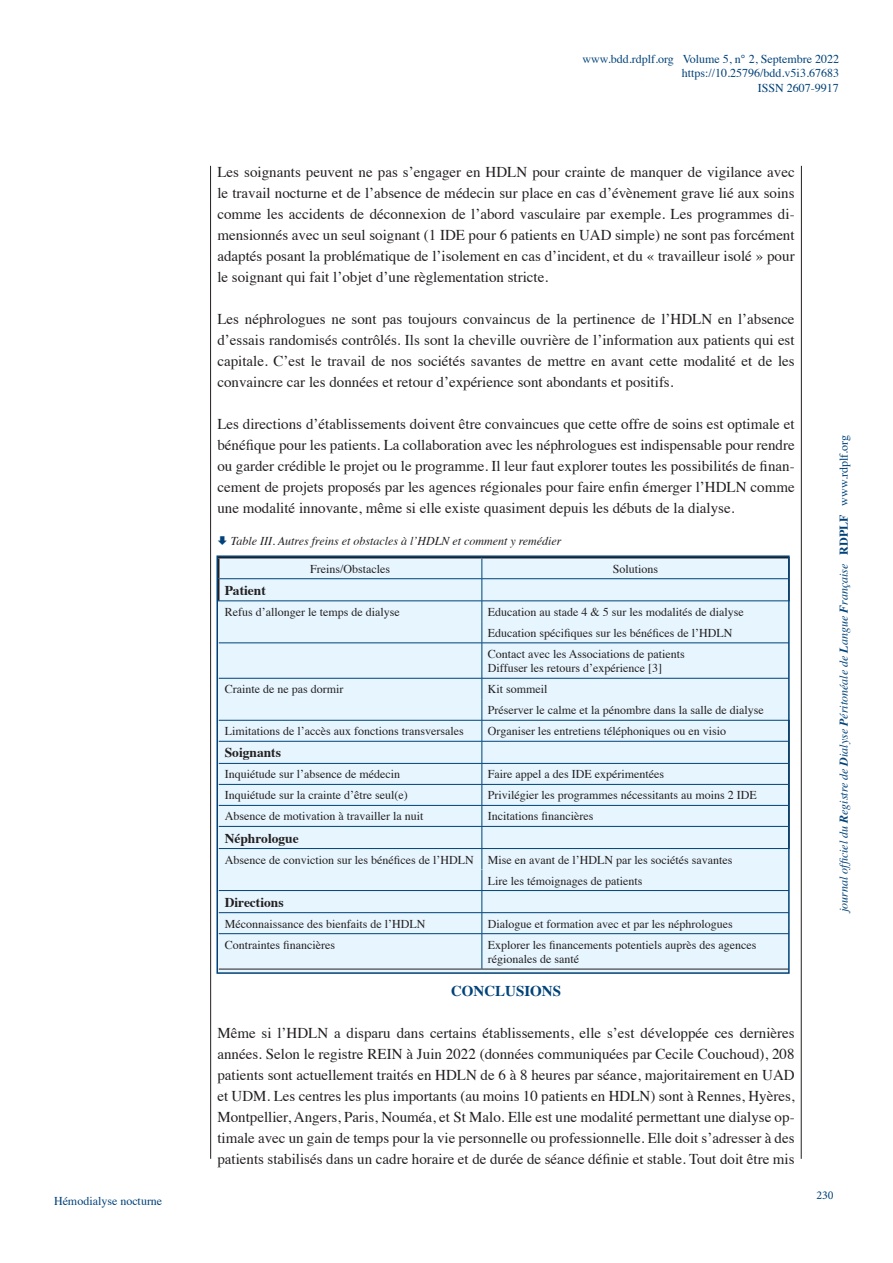
<style>
.page{position:relative;width:893px;height:1263px;background:#fff}
.page>*{position:absolute;margin:0;border:0;box-sizing:border-box;transform-origin:0 0}
.t1{font:15px/21px "Times";color:#231f20;text-align:justify}
.t2{font:700 15px "Times";color:#004279}
.t3{font:700 13.5px "Times";color:#231f20}
.t4{font:12px/14.4px "Times";color:#231f20}
.t5{font:12px "Times";color:#004279}
.t6{font:italic 12px "Times";color:#004279}
.t7{font:italic 12px "Times";color:#231f20}
.t8{font:12px "Minion Pro";color:#004279}
.s1{font-weight:700}
.s2{font-weight:700;font-style:normal}
.s3{font-style:normal}
</style>
<div class="page">
<hr style="left:210px;top:166px;width:1px;height:993px;background:#231f20">
<hr style="left:801px;top:166px;width:1px;height:993px;background:#231f20">
<div style="left:217px;top:556px;width:572px;height:417px;background:#e6f5fe"></div>
<hr style="left:219px;top:578px;width:263px;height:1px;background:#004279">
<hr style="left:482px;top:578px;width:306px;height:1px;background:#004279">
<hr style="left:218px;top:601px;width:264px;height:1px;background:#004279">
<hr style="left:482px;top:601px;width:308px;height:1px;background:#004279">
<svg style="left:482px;top:558px;width:1px;height:85px"></svg>
<hr style="left:219px;top:643px;width:263px;height:1px;background:#004279">
<hr style="left:482px;top:643px;width:307px;height:1px;background:#004279">
<hr style="left:482px;top:643px;width:1px;height:35px;background:#004279">
<hr style="left:219px;top:678px;width:263px;height:1px;background:#004279">
<hr style="left:482px;top:678px;width:307px;height:1px;background:#004279">
<hr style="left:219px;top:720px;width:263px;height:1px;background:#004279">
<hr style="left:482px;top:720px;width:308px;height:1px;background:#004279">
<hr style="left:219px;top:741px;width:263px;height:1px;background:#004279">
<hr style="left:482px;top:741px;width:306px;height:1px;background:#004279">
<hr style="left:219px;top:763px;width:263px;height:1px;background:#004279">
<hr style="left:482px;top:763px;width:306px;height:1px;background:#004279">
<hr style="left:219px;top:784px;width:263px;height:1px;background:#004279">
<hr style="left:482px;top:784px;width:306px;height:1px;background:#004279">
<hr style="left:219px;top:805px;width:263px;height:1px;background:#004279">
<hr style="left:482px;top:805px;width:306px;height:1px;background:#004279">
<hr style="left:219px;top:826px;width:263px;height:1px;background:#004279">
<hr style="left:482px;top:826px;width:306px;height:1px;background:#004279">
<hr style="left:219px;top:848px;width:263px;height:1px;background:#004279">
<hr style="left:482px;top:848px;width:308px;height:1px;background:#004279">
<hr style="left:219px;top:890px;width:263px;height:1px;background:#004279">
<hr style="left:482px;top:890px;width:307px;height:1px;background:#004279">
<hr style="left:219px;top:912px;width:263px;height:1px;background:#004279">
<hr style="left:482px;top:912px;width:307px;height:1px;background:#004279">
<svg style="left:482px;top:678px;width:1px;height:255px"></svg>
<hr style="left:219px;top:933px;width:263px;height:1px;background:#004279">
<hr style="left:482px;top:933px;width:307px;height:1px;background:#004279">
<hr style="left:482px;top:934px;width:1px;height:35px;background:#004279">
<hr style="left:219px;top:969px;width:263px;height:1px;background:#231f20">
<hr style="left:482px;top:969px;width:307px;height:1px;background:#231f20">
<div style="left:216px;top:555px;width:574px;height:419px;border:2px solid #004279"></div>
<p class="t5" style="left:54px;top:1189px;width:110px">Hémodialyse nocturne</p>
<p class="t5" style="left:583px;top:48px;width:258px">www.bdd.rdplf.org Volume 5, n° 2, Septembre 2022</p>
<p class="t5" style="left:682px;top:62px;width:159px">https://10.25796/bdd.v5i3.67683</p>
<p class="t5" style="left:758px;top:77px;width:82px">ISSN 2607-9917</p>
<p class="t1" style="left:217px;top:160px;width:579px">Les soignants peuvent ne pas s’engager en HDLN pour crainte de manquer de vigilance avec le travail nocturne et de l’absence de médecin sur place en cas d’évènement grave lié aux soins comme les accidents de déconnexion de l’abord vasculaire par exemple. Les programmes di&shy;mensionnés avec un seul soignant (1 IDE pour 6 patients en UAD simple) ne sont pas forcément adaptés posant la problématique de l’isolement en cas d’incident, et du « travailleur isolé » pour le soignant qui fait l’objet d’une règlementation stricte.</p>
<p class="t1" style="left:217px;top:307px;width:579px">Les néphrologues ne sont pas toujours convaincus de la pertinence de l’HDLN en l’absence d’essais randomisés contrôlés. Ils sont la cheville ouvrière de l’information aux patients qui est capitale. C’est le travail de nos sociétés savantes de mettre en avant cette modalité et de les convaincre car les données et retour d’expérience sont abondants et positifs.</p>
<p class="t1" style="left:217px;top:412px;width:579px">Les directions d’établissements doivent être convaincues que cette offre de soins est optimale et bénéfique pour les patients. La collaboration avec les néphrologues est indispensable pour rendre ou garder crédible le projet ou le programme. Il leur faut explorer toutes les possibilités de finan&shy;cement de projets proposés par les agences régionales pour faire enfin émerger l’HDLN comme une modalité innovante, même si elle existe quasiment depuis les débuts de la dialyse.</p>
<p class="t7" style="left:231px;top:531px;width:332px">Table III. Autres freins et obstacles à l’HDLN et comment y remédier</p>
<p class="t4" style="left:310px;top:560px;width:81px">Freins/Obstacles</p>
<p class="t4" style="left:613px;top:560px;width:47px">Solutions</p>
<p class="t3" style="left:225px;top:577px;width:43px">Patient</p>
<p class="t4" style="left:225px;top:604px;width:176px">Refus d’allonger le temps de dialyse</p>
<p class="t4" style="left:488px;top:604px;width:257px">Education au stade 4 &amp; 5 sur les modalités de dialyse</p>
<p class="t4" style="left:488px;top:625px;width:246px">Education spécifiques sur les bénéfices de l’HDLN</p>
<p class="t4" style="left:488px;top:646px;width:198px">Contact avec les Associations de patients</p>
<p class="t4" style="left:488px;top:660px;width:176px">Diffuser les retours d’expérience [3]</p>
<p class="t4" style="left:225px;top:681px;width:120px">Crainte de ne pas dormir</p>
<p class="t4" style="left:488px;top:681px;width:61px">Kit sommeil</p>
<p class="t4" style="left:488px;top:702px;width:277px">Préserver le calme et la pénombre dans la salle de dialyse</p>
<p class="t4" style="left:225px;top:723px;width:240px">Limitations de l’accès aux fonctions transversales</p>
<p class="t4" style="left:488px;top:723px;width:240px">Organiser les entretiens téléphoniques ou en visio</p>
<p class="t3" style="left:225px;top:740px;width:58px">Soignants</p>
<p class="t4" style="left:225px;top:766px;width:177px">Inquiétude sur l’absence de médecin</p>
<p class="t4" style="left:488px;top:766px;width:178px">Faire appel a des IDE expérimentées</p>
<p class="t4" style="left:225px;top:787px;width:184px">Inquiétude sur la crainte d’être seul(e)</p>
<p class="t4" style="left:488px;top:787px;width:270px">Privilégier les programmes nécessitants au moins 2 IDE</p>
<p class="t4" style="left:225px;top:808px;width:200px">Absence de motivation à travailler la nuit</p>
<p class="t4" style="left:488px;top:808px;width:107px">Incitations financières</p>
<p class="t3" style="left:225px;top:825px;width:76px">Néphrologue</p>
<p class="t4" style="left:225px;top:851px;width:250px">Absence de conviction sur les bénéfices de l’HDLN</p>
<p class="t4" style="left:488px;top:851px;width:246px">Mise en avant de l’HDLN par les sociétés savantes</p>
<p class="t4" style="left:488px;top:872px;width:156px">Lire les témoignages de patients</p>
<p class="t3" style="left:225px;top:889px;width:60px">Directions</p>
<p class="t4" style="left:225px;top:915px;width:202px">Méconnaissance des bienfaits de l’HDLN</p>
<p class="t4" style="left:488px;top:915px;width:246px">Dialogue et formation avec et par les néphrologues</p>
<p class="t4" style="left:225px;top:936px;width:112px">Contraintes financières</p>
<p class="t4" style="left:488px;top:936px;width:270px">Explorer les financements potentiels auprès des agences régionales de santé</p>
<p class="t2" style="left:451px;top:977px;width:112px">CONCLUSIONS</p>
<p class="t1" style="left:217px;top:1021px;width:579px">Même si l’HDLN a disparu dans certains établissements, elle s’est développée ces dernières années. Selon le registre REIN à Juin 2022 (données communiquées par Cecile Couchoud), 208 patients sont actuellement traités en HDLN de 6 à 8 heures par séance, majoritairement en UAD et UDM. Les centres les plus importants (au moins 10 patients en HDLN) sont à Rennes, Hyères, Montpellier, Angers, Paris, Nouméa, et St Malo. Elle est une modalité permettant une dialyse op&shy;timale avec un gain de temps pour la vie personnelle ou professionnelle. Elle doit s’adresser à des patients stabilisés dans un cadre horaire et de durée de séance définie et stable. Tout doit être mis</p>
<p class="t6" style="left:833px;top:912px;width:478px;rotate:-90deg">journal officiel du <span class="s1">R</span>egistre de <span class="s1">D</span>ialyse <span class="s1">P</span>éritonéale de <span class="s1">L</span>angue <span class="s1">F</span>rançaise <span class="s2">RDPLF</span> <span class="s3">www.rdplf.org</span></p>
<p class="t8" style="left:816px;top:1187px;width:19px">230</p>
</div>
